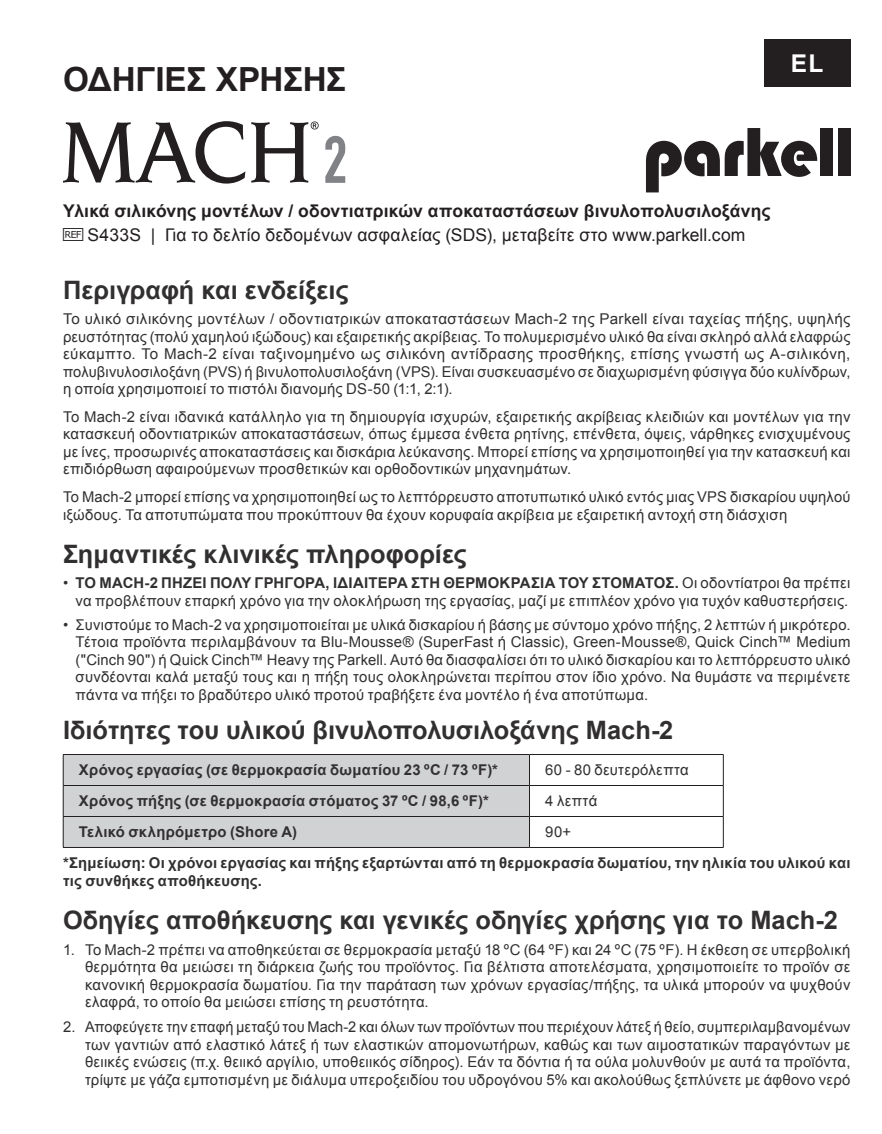
<style>
.page{position:relative;width:882px;height:1134px;background:#fff}
.page>*{position:absolute;margin:0;border:0;box-sizing:border-box;transform-origin:0 0}
.t1{font:700 33.25px "Arial";letter-spacing:-.005em;color:#231f20}
.t2{font:700 25.38px "Arial";color:#312f30}
.t3{font:700 24.5px "Arial";color:#fff}
.t4{font:700 17.5px/23.6px "Arial";letter-spacing:.01em;color:#231f20}
.t5{font:14.88px/17.5px "Arial";letter-spacing:.02em;color:#312f30;text-align:justify}
.t6{font:700 14.88px/17.5px "Arial";letter-spacing:.015em;color:#312f30}
.s1{font-family:"MDD ISO 15223 1";font-weight:400}
.s2{font-weight:400}
.s3{font-weight:700}
</style>
<div class="page">
<div style="left:64px;top:755px;width:465px;height:92px;background:#d1d2d4"></div>
<svg style="left:722px;top:755px;width:1px;height:92px"></svg>
<hr style="left:63px;top:754px;width:467px;height:1px;background:#231f20">
<hr style="left:63px;top:755px;width:1px;height:30px;background:#231f20">
<hr style="left:530px;top:754px;width:194px;height:1px;background:#231f20">
<hr style="left:529px;top:755px;width:1px;height:30px;background:#231f20">
<hr style="left:723px;top:755px;width:1px;height:30px;background:#231f20">
<hr style="left:63px;top:785px;width:467px;height:1px;background:#231f20">
<hr style="left:63px;top:786px;width:1px;height:30px;background:#231f20">
<hr style="left:530px;top:785px;width:194px;height:1px;background:#231f20">
<hr style="left:529px;top:786px;width:1px;height:30px;background:#231f20">
<hr style="left:723px;top:786px;width:1px;height:30px;background:#231f20">
<hr style="left:63px;top:816px;width:467px;height:1px;background:#231f20">
<hr style="left:63px;top:817px;width:1px;height:30px;background:#231f20">
<hr style="left:530px;top:816px;width:194px;height:1px;background:#231f20">
<hr style="left:529px;top:817px;width:1px;height:30px;background:#231f20">
<hr style="left:723px;top:817px;width:1px;height:30px;background:#231f20">
<hr style="left:63px;top:847px;width:467px;height:1px;background:#231f20">
<hr style="left:530px;top:847px;width:194px;height:1px;background:#231f20">
<svg style="left:325px;top:136px;width:20px;height:47px"></svg>
<svg style="left:63px;top:121px;width:256px;height:63px"></svg>
<svg style="left:646px;top:128px;width:171px;height:64px"></svg>
<div style="left:820px;top:128px;width:13px;height:48px;background:#231f20"></div>
<div style="left:838px;top:128px;width:12px;height:48px;background:#231f20"></div>
<div style="left:764px;top:39px;width:86px;height:48px;background:#231f20"></div>
<h1 class="t1" style="left:63px;top:57px;width:285px">ΟΔΗΓΙΕΣ ΧΡΗΣΗΣ</h1>
<h3 class="t3" style="left:791px;top:47px;width:34px">EL</h3>
<p class="t4" style="left:63px;top:200px;width:709px">Υλικά σιλικόνης μοντέλων / οδοντιατρικών αποκαταστάσεων βινυλοπολυσιλοξάνης <span class="s1">h</span><span class="s2">S433S | Για το δελτίο δεδομένων ασφαλείας (SDS), μεταβείτε στο www.parkell.com</span></p>
<h2 class="t2" style="left:63px;top:273px;width:287px">Περιγραφή και ενδείξεις</h2>
<p class="t5" style="left:63px;top:311px;width:789px">Το υλικό σιλικόνης μοντέλων / οδοντιατρικών αποκαταστάσεων Mach-2 της Parkell είναι ταχείας πήξης, υψηλής ρευστότητας (πολύ χαμηλού ιξώδους) και εξαιρετικής ακρίβειας. Το πολυμερισμένο υλικό θα είναι σκληρό αλλά ελαφρώς εύκαμπτο. Το Mach-2 είναι ταξινομημένο ως σιλικόνη αντίδρασης προσθήκης, επίσης γνωστή ως A-σιλικόνη, πολυβινυλοσιλοξάνη (PVS) ή βινυλοπολυσιλοξάνη (VPS). Είναι συσκευασμένο σε διαχωρισμένη φύσιγγα δύο κυλίνδρων, η οποία χρησιμοποιεί το πιστόλι διανομής DS-50 (1:1, 2:1).</p>
<p class="t5" style="left:63px;top:408px;width:789px">Το Mach-2 είναι ιδανικά κατάλληλο για τη δημιουργία ισχυρών, εξαιρετικής ακρίβειας κλειδιών και μοντέλων για την κατασκευή οδοντιατρικών αποκαταστάσεων, όπως έμμεσα ένθετα ρητίνης, επένθετα, όψεις, νάρθηκες ενισχυμένους με ίνες, προσωρινές αποκαταστάσεις και δισκάρια λεύκανσης. Μπορεί επίσης να χρησιμοποιηθεί για την κατασκευή και επιδιόρθωση αφαιρούμενων προσθετικών και ορθοδοντικών μηχανημάτων.</p>
<p class="t5" style="left:63px;top:488px;width:789px">Το Mach-2 μπορεί επίσης να χρησιμοποιηθεί ως το λεπτόρρευστο αποτυπωτικό υλικό εντός μιας VPS δισκαρίου υψηλού ιξώδους. Τα αποτυπώματα που προκύπτουν θα έχουν κορυφαία ακρίβεια με εξαιρετική αντοχή στη διάσχιση</p>
<h2 class="t2" style="left:63px;top:537px;width:405px">Σημαντικές κλινικές πληροφορίες</h2>
<p class="t5" style="left:63px;top:575px;width:789px;text-align:right">• <span class="s3">ΤΟ MACH-2 ΠΉΖΕΙ ΠΟΛΎ ΓΡΉΓΟΡΑ, ΙΔΙΑΊΤΕΡΑ ΣΤΗ ΘΕΡΜΟΚΡΑΣΊΑ ΤΟΥ ΣΤΌΜΑΤΟΣ.</span> Οι οδοντίατροι θα πρέπει να προβλέπουν επαρκή χρόνο για την ολοκλήρωση της εργασίας, μαζί με επιπλέον χρόνο για τυχόν καθυστερήσεις.</p>
<p class="t5" style="left:76px;top:616px;width:776px;text-indent:-13px">• Συνιστούμε το Mach-2 να χρησιμοποιείται με υλικά δισκαρίου ή βάσης με σύντομο χρόνο πήξης, 2 λεπτών ή μικρότερο.<br>Τέτοια προϊόντα περιλαμβάνουν τα Blu-Mousse® (SuperFast ή Classic), Green-Mousse®, Quick Cinch™ Medium ("Cinch 90") ή Quick Cinch™ Heavy της Parkell. Αυτό θα διασφαλίσει ότι το υλικό δισκαρίου και το λεπτόρρευστο υλικό συνδέονται καλά μεταξύ τους και η πήξη τους ολοκληρώνεται περίπου στον ίδιο χρόνο. Να θυμάστε να περιμένετε πάντα να πήξει το βραδύτερο υλικό προτού τραβήξετε ένα μοντέλο ή ένα αποτύπωμα.</p>
<h2 class="t2" style="left:63px;top:714px;width:612px">Ιδιότητες του υλικού βινυλοπολυσιλοξάνης Mach-2</h2>
<p class="t6" style="left:79px;top:762px;width:421px">Χρόνος εργασίας (σε θερμοκρασία δωματίου 23 ºC / 73 ºF)*</p>
<p class="t5" style="left:545px;top:762px;width:145px">60 - 80 δευτερόλεπτα</p>
<p class="t6" style="left:79px;top:793px;width:411px">Χρόνος πήξης (σε θερμοκρασία στόματος 37 ºC / 98,6 ºF)*</p>
<p class="t5" style="left:545px;top:793px;width:54px">4 λεπτά</p>
<p class="t6" style="left:79px;top:824px;width:220px">Τελικό σκληρόμετρο (Shore A)</p>
<p class="t5" style="left:545px;top:824px;width:27px">90+</p>
<p class="t6" style="left:63px;top:855px;width:789px">*Σημείωση: Οι χρόνοι εργασίας και πήξης εξαρτώνται από τη θερμοκρασία δωματίου, την ηλικία του υλικού και τις συνθήκες αποθήκευσης.</p>
<h2 class="t2" style="left:63px;top:904px;width:776px">Οδηγίες αποθήκευσης και γενικές οδηγίες χρήσης για το Mach-2</h2>
<p class="t5" style="left:85px;top:941px;width:767px;text-indent:-22px">1. Το Mach-2 πρέπει να αποθηκεύεται σε θερμοκρασία μεταξύ 18 ºC (64 ºF) και 24 ºC (75 ºF). Η έκθεση σε υπερβολική θερμότητα θα μειώσει τη διάρκεια ζωής του προϊόντος. Για βέλτιστα αποτελέσματα, χρησιμοποιείτε το προϊόν σε κανονική θερμοκρασία δωματίου. Για την παράταση των χρόνων εργασίας/πήξης, τα υλικά μπορούν να ψυχθούν ελαφρά, το οποίο θα μειώσει επίσης τη ρευστότητα.</p>
<p class="t5" style="left:85px;top:1018px;width:767px;text-indent:-22px">2. Αποφεύγετε την επαφή μεταξύ του Mach-2 και όλων των προϊόντων που περιέχουν λάτεξ ή θείο, συμπεριλαμβανομένων των γαντιών από ελαστικό λάτεξ ή των ελαστικών απομονωτήρων, καθώς και των αιμοστατικών παραγόντων με θειικές ενώσεις (π.χ. θειικό αργίλιο, υποθειικός σίδηρος). Εάν τα δόντια ή τα ούλα μολυνθούν με αυτά τα προϊόντα, τρίψτε με γάζα εμποτισμένη με διάλυμα υπεροξειδίου του υδρογόνου 5% και ακολούθως ξεπλύνετε με άφθονο νερό</p>
</div>
